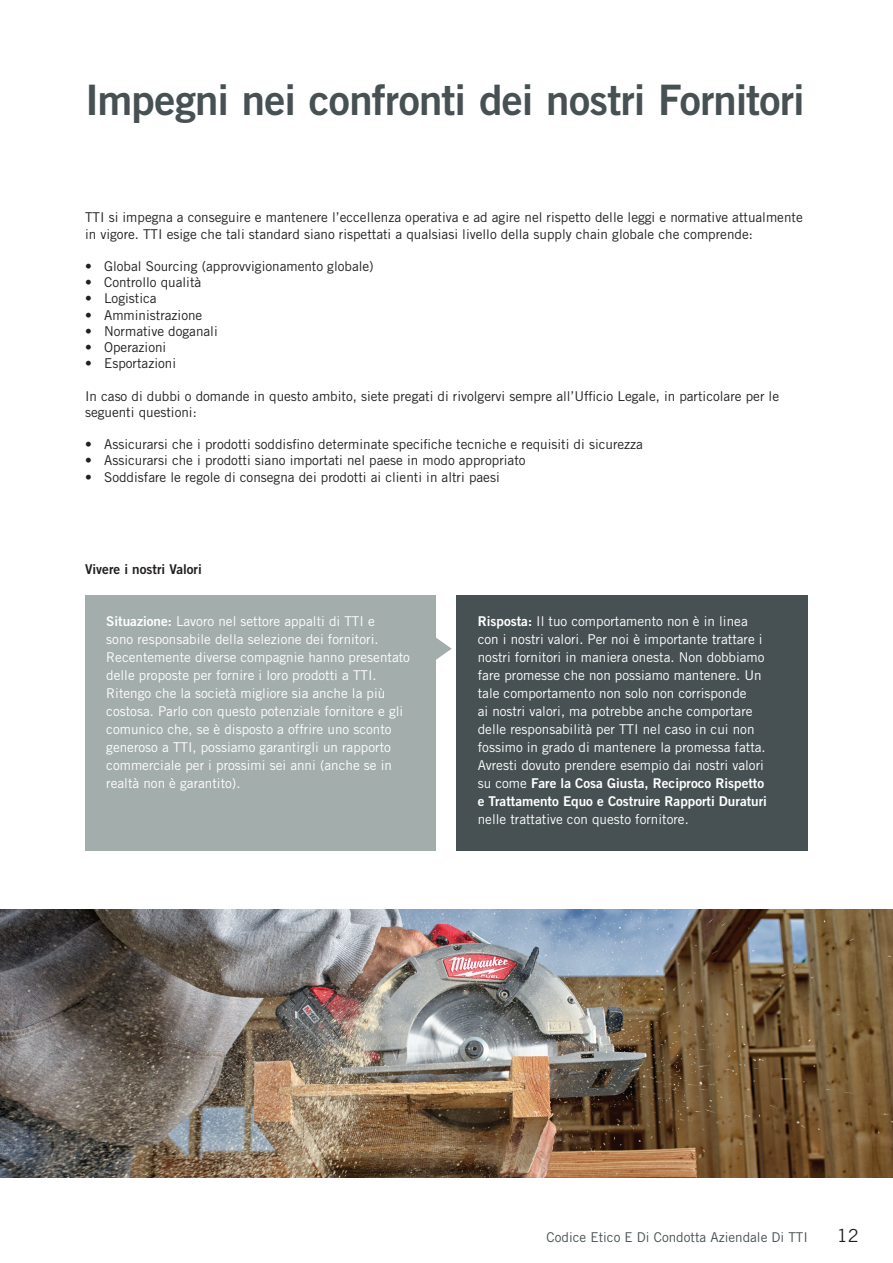
<style>
.page{position:relative;width:893px;height:1263px;background:#fff}
.page>*{position:absolute;margin:0;border:0;box-sizing:border-box;transform-origin:0 0}
.t1{font:42px "Trade Gothic LT Std Bd 2";letter-spacing:-.02em;color:#475153}
.t2{font:18px "Trade Gothic LT Std";color:#231f20}
.t3{font:13.5px/18px "Trade Gothic LT Std";color:#fff}
.t4{font:13.5px/16.2px "Trade Gothic LT Std";color:#231f20}
.t5{font:13.5px "Trade Gothic LT Std";color:#475153}
.t6{font:13.5px "Trade Gothic LT Std Bd 2";color:#231f20}
.s1{font-family:"Trade Gothic LT Std Bd 2"}
</style>
<div class="page">
<svg style="left:436px;top:637px;width:16px;height:23px"></svg>
<img style="left:0;top:909px;width:893px;height:269px">
<div style="left:85px;top:595px;width:351px;height:255px;background:#a3adab"></div>
<div style="left:456px;top:595px;width:352px;height:255px;background:#475153"></div>
<p class="t1" style="left:85px;top:74px;width:721px">Impegni nei confronti dei nostri Fornitori</p>
<p class="t4" style="left:85px;top:209px;width:719px">TTI si impegna a conseguire e mantenere l’eccellenza operativa e ad agire nel rispetto delle leggi e normative attualmente in vigore. TTI esige che tali standard siano rispettati a qualsiasi livello della supply chain globale che comprende:</p>
<p class="t4" style="left:85px;top:258px;width:290px">• Global Sourcing (approvvigionamento globale)</p>
<p class="t4" style="left:85px;top:274px;width:118px">• Controllo qualità</p>
<p class="t4" style="left:85px;top:290px;width:73px">• Logistica</p>
<p class="t4" style="left:85px;top:306px;width:119px">• Amministrazione</p>
<p class="t4" style="left:85px;top:323px;width:134px">• Normative doganali</p>
<p class="t4" style="left:85px;top:339px;width:83px">• Operazioni</p>
<p class="t4" style="left:85px;top:355px;width:93px">• Esportazioni</p>
<p class="t4" style="left:85px;top:387px;width:696px">In caso di dubbi o domande in questo ambito, siete pregati di rivolgervi sempre all’Ufficio Legale, in particolare per le seguenti questioni:</p>
<p class="t4" style="left:85px;top:436px;width:559px">• Assicurarsi che i prodotti soddisfino determinate specifiche tecniche e requisiti di sicurezza</p>
<p class="t4" style="left:85px;top:452px;width:442px">• Assicurarsi che i prodotti siano importati nel paese in modo appropriato</p>
<p class="t4" style="left:85px;top:468px;width:416px">• Soddisfare le regole di consegna dei prodotti ai clienti in altri paesi</p>
<p class="t6" style="left:85px;top:560px;width:118px">Vivere i nostri Valori</p>
<p class="t3" style="left:106px;top:612px;width:305px"><span class="s1">Situazione:</span> Lavoro nel settore appalti di TTI e<br>sono responsabile della selezione dei fornitori.<br>Recentemente diverse compagnie hanno presentato delle proposte per fornire i loro prodotti a TTI.<br>Ritengo che la società migliore sia anche la più costosa. Parlo con questo potenziale fornitore e gli comunico che, se è disposto a offrire uno sconto generoso a TTI, possiamo garantirgli un rapporto commerciale per i prossimi sei anni (anche se in realtà non è garantito).</p>
<p class="t3" style="left:478px;top:612px;width:291px"><span class="s1">Risposta:</span> Il tuo comportamento non è in linea con i nostri valori. Per noi è importante trattare i nostri fornitori in maniera onesta. Non dobbiamo fare promesse che non possiamo mantenere. Un tale comportamento non solo non corrisponde<br>ai nostri valori, ma potrebbe anche comportare delle responsabilità per TTI nel caso in cui non fossimo in grado di mantenere la promessa fatta.<br>Avresti dovuto prendere esempio dai nostri valori su come <span class="s1">Fare la Cosa Giusta, Reciproco Rispetto e Trattamento Equo e Costruire Rapporti Duraturi </span>nelle trattative con questo fornitore.</p>
<p class="t5" style="left:547px;top:1229px;width:263px">Codice Etico E Di Condotta Aziendale Di TTI</p>
<h2 class="t2" style="left:837px;top:1224px;width:23px">12</h2>
</div>
